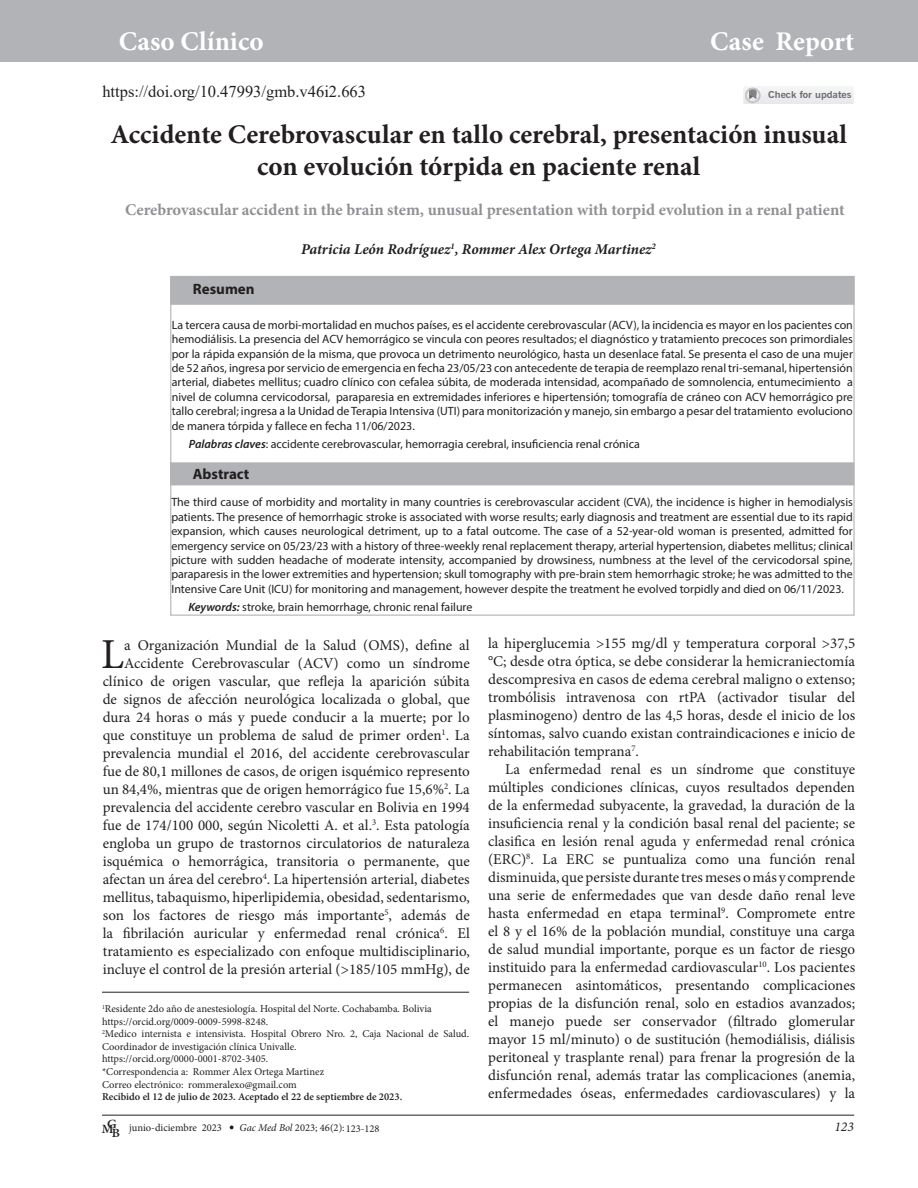
<style>
.page{position:relative;width:918px;height:1188px;background:#fff}
.page>*{position:absolute;margin:0;border:0;box-sizing:border-box;transform-origin:0 0}
.t1{font:42.75px "Minion Pro";color:#231f20}
.t2{font:700 27px/32.4px "Minion Pro";color:#231f20;text-align:center}
.t3{font:700 27px "Minion Pro";letter-spacing:.005em;color:#fff}
.t4{font:700 16.5px "Minion Pro";letter-spacing:-.005em;color:#8f9194}
.t5{font:16.5px "Times New Roman";color:#231f20}
.t6{font:15px/18px "Minion Pro";color:#231f20;text-align:justify}
.t7{font:italic 700 15px "Minion Pro";color:#231f20}
.t8{font:700 15px "Myriad Pro";color:#231f20}
.t9{font:italic 13.5px "Minion Pro";color:#231f20}
.t10{font:600 12.6px "Minion Pro";color:#231f20;scale:1.05 1}
.t11{font:12px/14.4px "Myriad Pro";color:#231f20;text-align:justify}
.t12{font:10.5px/12.6px "Minion Pro";color:#231f20}
.t13{font:600 10.5px "Minion Pro";color:#231f20}
.t14{font:700 9.45px "News Gothic BT";color:#6c6d70;scale:1.13 1}
.s1{font-weight:600;font-style:italic}
.s2{font-weight:600;font-size:12.6px}
.s3{font-style:italic}
</style>
<div class="page">
<div style="left:0;top:1px;width:918px;height:61px;background:#b2b3b7"></div>
<hr style="left:102px;top:1115px;width:752px;height:1px;background:#231f20">
<svg style="left:230px;top:1126px;width:4px;height:3px"></svg>
<hr style="left:102px;top:992px;width:367px;height:1px;background:#231f20">
<svg style="left:743px;top:87px;width:111px;height:17px"></svg>
<div style="left:170px;top:462px;width:684px;height:23px;background:#b2b3b7;border:2px solid #b2b3b7"></div>
<div style="left:170px;top:276px;width:685px;height:29px;background:#b2b3b7;border:2px solid #b2b3b7"></div>
<h2 class="t3" style="left:119px;top:23px;width:146px">Caso Clínico</h2>
<h2 class="t3" style="left:710px;top:23px;width:146px">Case Report</h2>
<p class="t5" style="left:102px;top:80px;width:265px">https://doi.org/10.47993/gmb.v46i2.663</p>
<p class="t14" style="left:768px;top:89px;width:75px">Check for updates</p>
<p class="t2" style="left:110px;top:118px;width:738px">Accidente Cerebrovascular en tallo cerebral, presentación inusual con evolución tórpida en paciente renal</p>
<p class="t4" style="left:125px;top:198px;width:721px">Cerebrovascular accident in the brain stem, unusual presentation with torpid evolution in a renal patient</p>
<p class="t7" style="left:301px;top:239px;width:356px">Patricia León Rodríguez<sup>1</sup>, Rommer Alex Ortega Martinez<sup>2</sup></p>
<p class="t8" style="left:193px;top:280px;width:63px">Resumen</p>
<p class="t11" style="left:172px;top:317px;width:683px">La tercera causa de morbi-mortalidad en muchos países, es el accidente cerebrovascular (ACV), la incidencia es mayor en los pacientes con hemodiálisis. La presencia del ACV hemorrágico se vincula con peores resultados; el diagnóstico y tratamiento precoces son primordiales por la rápida expansión de la misma, que provoca un detrimento neurológico, hasta un desenlace fatal. Se presenta el caso de una mujer de 52 años, ingresa por servicio de emergencia en fecha 23/05/23 con antecedente de terapia de reemplazo renal tri-semanal, hipertensión arterial, diabetes mellitus; cuadro clínico con cefalea súbita, de moderada intensidad, acompañado de somnolencia, entumecimiento a nivel de columna cervicodorsal, paraparesia en extremidades inferiores e hipertensión; tomografía de cráneo con ACV hemorrágico pre tallo cerebral; ingresa a la Unidad de Terapia Intensiva (UTI) para monitorización y manejo, sin embargo a pesar del tratamiento evoluciono de manera tórpida y fallece en fecha 11/06/2023.</p>
<p class="t11" style="left:189px;top:437px;width:453px"><span class="s1">Palabras claves</span>: accidente cerebrovascular, hemorragia cerebral, insuficiencia renal crónica</p>
<p class="t8" style="left:193px;top:465px;width:58px">Abstract</p>
<p class="t11" style="left:171px;top:495px;width:683px">The third cause of morbidity and mortality in many countries is cerebrovascular accident (CVA), the incidence is higher in hemodialysis patients. The presence of hemorrhagic stroke is associated with worse results; early diagnosis and treatment are essential due to its rapid expansion, which causes neurological detriment, up to a fatal outcome. The case of a 52-year-old woman is presented, admitted for emergency service on 05/23/23 with a history of three-weekly renal replacement therapy, arterial hypertension, diabetes mellitus; clinical picture with sudden headache of moderate intensity, accompanied by drowsiness, numbness at the level of the cervicodorsal spine, paraparesis in the lower extremities and hypertension; skull tomography with pre-brain stem hemorrhagic stroke; he was admitted to the Intensive Care Unit (ICU) for monitoring and management, however despite the treatment he evolved torpidly and died on 06/11/2023.</p>
<p class="t11" style="left:188px;top:600px;width:286px"><span class="s1">Keywords:</span> stroke, brain hemorrhage, chronic renal failure</p>
<p class="t6" style="left:103px;top:637px;width:369px;text-align:right">a Organización Mundial de la Salud (OMS), define al Accidente Cerebrovascular (ACV) como un síndrome clínico de origen vascular, que refleja la aparición súbita de signos de afección neurológica localizada o global, que dura 24 horas o más y puede conducir a la muerte; por lo que constituye un problema de salud de primer orden<sup>1</sup>. La prevalencia mundial el 2016, del accidente cerebrovascular fue de 80,1 millones de casos, de origen isquémico represento un 84,4%, mientras que de origen hemorrágico fue 15,6%<sup>2</sup>. La prevalencia del accidente cerebro vascular en Bolivia en 1994 fue de 174/100 000, según Nicoletti A. et al.<sup>3</sup>. Esta patología engloba un grupo de trastornos circulatorios de naturaleza isquémica o hemorrágica, transitoria o permanente, que afectan un área del cerebro<sup>4</sup>. La hipertensión arterial, diabetes mellitus, tabaquismo, hiperlipidemia, obesidad, sedentarismo, son los factores de riesgo más importante<sup>5</sup>, además de la fibrilación auricular y enfermedad renal crónica<sup>6</sup>. El tratamiento es especializado con enfoque multidisciplinario, incluye el control de la presión arterial (&gt;185/105 mmHg), de</p>
<p class="t6" style="left:488px;top:634px;width:369px">la hiperglucemia &gt;155 mg/dl y temperatura corporal &gt;37,5 °C; desde otra óptica, se debe considerar la hemicraniectomía descompresiva en casos de edema cerebral maligno o extenso; trombólisis intravenosa con rtPA (activador tisular del plasminogeno) dentro de las 4,5 horas, desde el inicio de los síntomas, salvo cuando existan contraindicaciones e inicio de rehabilitación temprana<sup>7</sup>.</p>
<p class="t1" style="left:101px;top:626px;width:24px">L</p>
<p class="t6" style="left:488px;top:760px;width:369px;text-indent:17px">La enfermedad renal es un síndrome que constituye múltiples condiciones clínicas, cuyos resultados dependen de la enfermedad subyacente, la gravedad, la duración de la insuficiencia renal y la condición basal renal del paciente; se clasifica en lesión renal aguda y enfermedad renal crónica (ERC)<sup>8</sup>. La ERC se puntualiza como una función renal disminuida, que persiste durante tres meses o más y comprende una serie de enfermedades que van desde daño renal leve hasta enfermedad en etapa terminal<sup>9</sup>. Compromete entre el 8 y el 16% de la población mundial, constituye una carga de salud mundial importante, porque es un factor de riesgo instituido para la enfermedad cardiovascular<sup>10</sup>. Los pacientes permanecen asintomáticos, presentando complicaciones propias de la disfunción renal, solo en estadios avanzados; el manejo puede ser conservador (filtrado glomerular mayor 15 ml/minuto) o de sustitución (hemodiálisis, diálisis peritoneal y trasplante renal) para frenar la progresión de la disfunción renal, además tratar las complicaciones (anemia, enfermedades óseas, enfermedades cardiovasculares) y la</p>
<p class="t12" style="left:102px;top:1002px;width:331px"><sup>1</sup>Residente 2do año de anestesiología. Hospital del Norte. Cochabamba. Bolivia</p>
<p class="t12" style="left:102px;top:1015px;width:168px">https://orcid.org/0009-0009-5998-8248.</p>
<p class="t12" style="left:102px;top:1028px;width:369px"><sup>2</sup>Medico internista e intensivista. Hospital Obrero Nro. 2, Caja Nacional de Salud.<br>Coordinador de investigación clínica Univalle.</p>
<p class="t12" style="left:102px;top:1053px;width:168px">https://orcid.org/0000-0001-8702-3405.</p>
<p class="t12" style="left:102px;top:1065px;width:224px">*Correspondencia a: Rommer Alex Ortega Martinez</p>
<p class="t12" style="left:102px;top:1078px;width:196px">Correo electrónico: rommeralexo@gmail.com</p>
<p class="t13" style="left:102px;top:1090px;width:302px">Recibido el 12 de julio de 2023. Aceptado el 22 de septiembre de 2023.</p>
<p class="t10" style="left:102px;top:1118px;width:16px">MG</p>
<p class="t9" style="left:834px;top:1118px;width:21px">123</p>
<p class="t12" style="left:112px;top:1122px;width:112px"><span class="s2">B</span> junio-diciembre 2023</p>
<p class="t12" style="left:240px;top:1122px;width:142px"><span class="s3">Gac Med Bol</span> 2023; 46(2):123-128</p>
</div>
